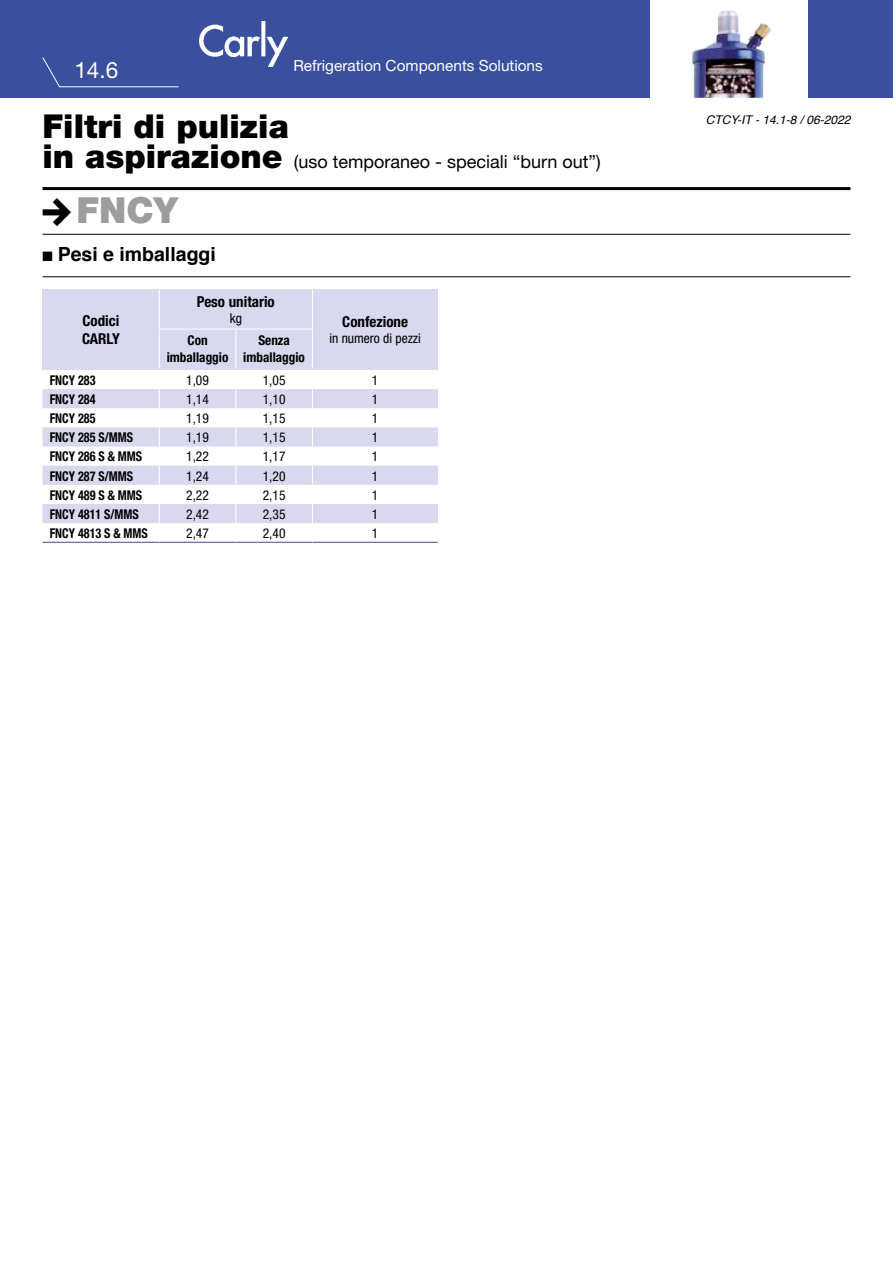
<style>
.page{position:relative;width:893px;height:1263px;background:#fff}
.page>*{position:absolute;margin:0;border:0;box-sizing:border-box;transform-origin:0 0}
.t1{font:900 36px "Helvetica Neue LT Pro";color:#9d9d9c}
.t2{font:900 33px "Helvetica Neue LT Pro";color:#000}
.t3{font:22.5px "Helvetica Neue LT Pro";color:#fff}
.t4{font:700 19.5px "Helvetica";color:#000}
.t5{font:18px "Helvetica Neue LT Pro";color:#000}
.t6{font:15.3px "Helvetica Neue LT Pro";color:#fff}
.t7{font:700 condensed 15px/18px "Helvetica Neue";color:#000}
.t8{font:condensed 13.5px "Helvetica Neue";color:#000}
.t9{font:700 condensed 13.5px "Helvetica Neue";color:#000;scale:.9 1}
.t10{font:700 condensed 13.5px/16.2px "Helvetica Neue";color:#000;text-align:center}
.t11{font:italic 12px "Helvetica";color:#000}
.s1{font-weight:900;font-size:33px}
</style>
<div class="page">
<div style="left:0;top:0;width:893px;height:98px;background:#3a4f9d"></div>
<div style="left:43px;top:289px;width:395px;height:81px;background:#d8d8ee"></div>
<svg style="left:43px;top:389px;width:395px;height:134px;fill:#d8d8ee"></svg>
<hr style="left:43px;top:542px;width:395px;height:1px;background:#3a4f9d">
<hr style="left:43px;top:187px;width:807px;height:3px;background:#000">
<hr style="left:43px;top:234px;width:807px;height:1px;background:#000">
<hr style="left:43px;top:276px;width:807px;height:1px;background:#000">
<div style="left:651px;top:0;width:157px;height:101px;background:#fff"></div>
<img style="left:200px;top:21px;width:87px;height:45px">
<svg style="left:42px;top:57px;width:137px;height:31px"></svg>
<img style="left:692px;top:10px;width:79px;height:88px">
<svg style="left:159px;top:389px;width:1px;height:134px"></svg>
<svg style="left:235px;top:389px;width:1px;height:153px"></svg>
<svg style="left:312px;top:389px;width:1px;height:134px"></svg>
<hr style="left:159px;top:289px;width:1px;height:40px;background:#fff">
<hr style="left:312px;top:289px;width:1px;height:40px;background:#fff">
<hr style="left:159px;top:329px;width:77px;height:1px;background:#fff">
<hr style="left:236px;top:329px;width:77px;height:1px;background:#fff">
<hr style="left:159px;top:329px;width:1px;height:40px;background:#fff">
<hr style="left:235px;top:329px;width:1px;height:40px;background:#fff">
<hr style="left:312px;top:329px;width:1px;height:40px;background:#fff">
<h3 class="t3" style="left:74px;top:56px;width:45px">14.6</h3>
<p class="t6" style="left:293px;top:56px;width:251px">Refrigeration Components Solutions</p>
<h2 class="t2" style="left:43px;top:107px;width:248px">Filtri di pulizia</h2>
<h3 class="t5" style="left:43px;top:151px;width:560px"><span class="s1">in aspirazione</span> (uso temporaneo - speciali “burn out”)</h3>
<h1 class="t1" style="left:77px;top:188px;width:103px">FNCY</h1>
<h3 class="t4" style="left:43px;top:238px;width:175px">■ Pesi e imballaggi</h3>
<p class="t7" style="left:82px;top:311px;width:39px">Codici<br>CARLY</p>
<p class="t7" style="left:197px;top:292px;width:79px">Peso unitario</p>
<p class="t8" style="left:230px;top:310px;width:14px">kg</p>
<p class="t7" style="left:342px;top:312px;width:67px">Confezione</p>
<p class="t10" style="left:188px;top:332px;width:22px">Con</p>
<p class="t8" style="left:329px;top:330px;width:93px">in numero di pezzi</p>
<p class="t10" style="left:167px;top:349px;width:63px">imballaggio</p>
<p class="t10" style="left:243px;top:332px;width:63px">Senza imballaggio</p>
<p class="t9" style="left:50px;top:372px;width:52px">FNCY 283</p>
<p class="t8" style="left:186px;top:372px;width:24px">1,09</p>
<p class="t8" style="left:263px;top:372px;width:24px">1,05</p>
<p class="t8" style="left:372px;top:372px;width:8px">1</p>
<p class="t9" style="left:50px;top:391px;width:52px">FNCY 284</p>
<p class="t8" style="left:186px;top:391px;width:24px">1,14</p>
<p class="t8" style="left:263px;top:391px;width:24px">1,10</p>
<p class="t8" style="left:372px;top:391px;width:8px">1</p>
<p class="t9" style="left:50px;top:410px;width:52px">FNCY 285</p>
<p class="t8" style="left:186px;top:411px;width:24px">1,19</p>
<p class="t8" style="left:263px;top:411px;width:24px">1,15</p>
<p class="t8" style="left:372px;top:411px;width:8px">1</p>
<p class="t9" style="left:50px;top:429px;width:94px">FNCY 285 S/MMS</p>
<p class="t8" style="left:186px;top:430px;width:24px">1,19</p>
<p class="t8" style="left:263px;top:430px;width:24px">1,15</p>
<p class="t8" style="left:372px;top:430px;width:8px">1</p>
<p class="t9" style="left:50px;top:448px;width:104px">FNCY 286 S &amp; MMS</p>
<p class="t8" style="left:186px;top:449px;width:24px">1,22</p>
<p class="t8" style="left:263px;top:449px;width:24px">1,17</p>
<p class="t8" style="left:372px;top:449px;width:8px">1</p>
<p class="t9" style="left:50px;top:467px;width:94px">FNCY 287 S/MMS</p>
<p class="t8" style="left:186px;top:468px;width:24px">1,24</p>
<p class="t8" style="left:263px;top:468px;width:24px">1,20</p>
<p class="t8" style="left:372px;top:468px;width:8px">1</p>
<p class="t9" style="left:50px;top:487px;width:104px">FNCY 489 S &amp; MMS</p>
<p class="t8" style="left:186px;top:487px;width:24px">2,22</p>
<p class="t8" style="left:263px;top:487px;width:24px">2,15</p>
<p class="t8" style="left:372px;top:487px;width:8px">1</p>
<p class="t9" style="left:50px;top:506px;width:101px">FNCY 4811 S/MMS</p>
<p class="t8" style="left:186px;top:506px;width:24px">2,42</p>
<p class="t8" style="left:263px;top:506px;width:24px">2,35</p>
<p class="t8" style="left:372px;top:506px;width:8px">1</p>
<p class="t9" style="left:50px;top:525px;width:111px">FNCY 4813 S &amp; MMS</p>
<p class="t8" style="left:186px;top:525px;width:24px">2,47</p>
<p class="t8" style="left:263px;top:525px;width:24px">2,40</p>
<p class="t8" style="left:372px;top:525px;width:8px">1</p>
<p class="t11" style="left:706px;top:110px;width:146px">CTCY-IT - 14.1-8 / 06-2022</p>
</div>
